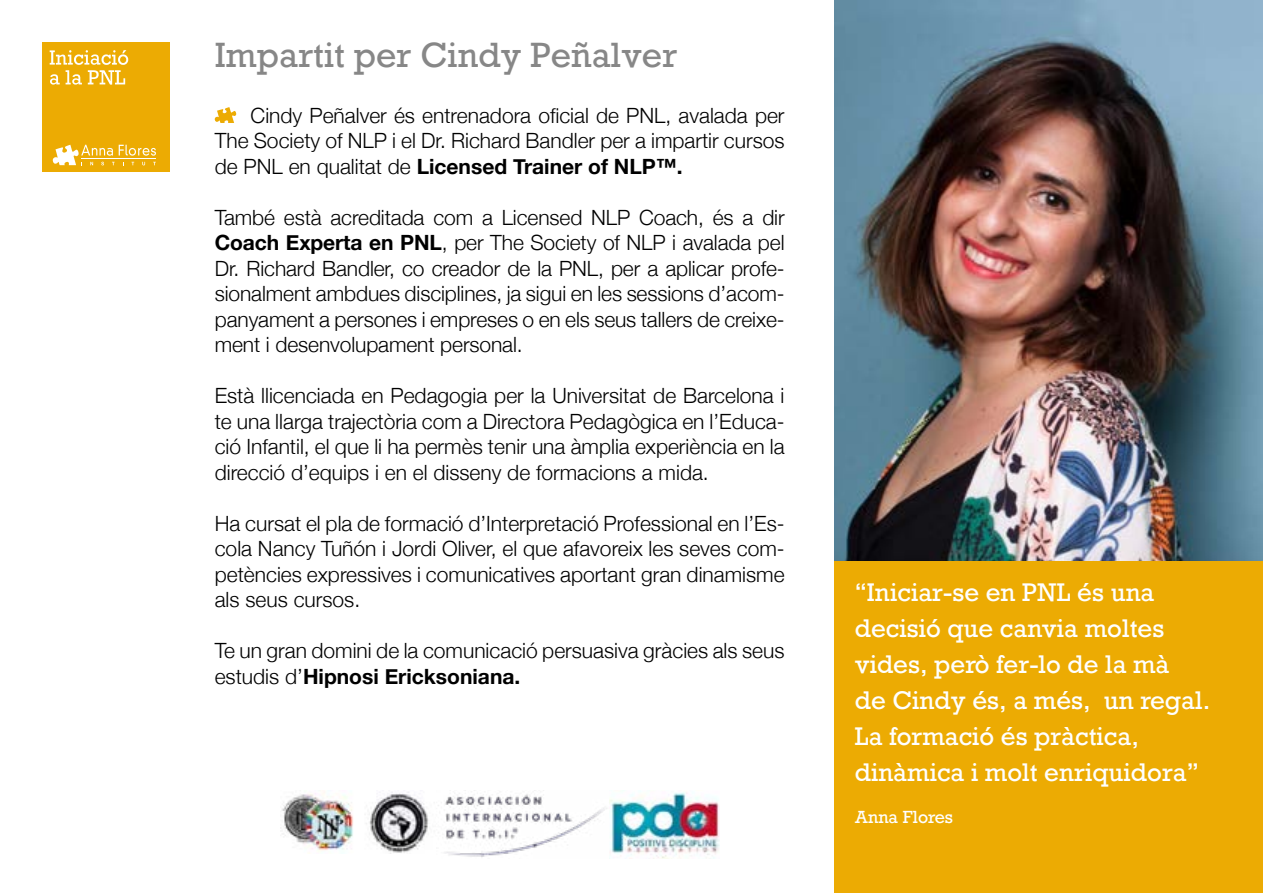
<style>
.page{position:relative;width:1263px;height:893px;background:#fff}
.page>*{position:absolute;margin:0;border:0;box-sizing:border-box;transform-origin:0 0}
.t1{font:33px "Rockwell";color:#878787}
.t2{font:24px/36px "Rockwell";color:#fff}
.t3{font:300 21px/25.5px "Helvetica Neue";color:#000;text-align:justify}
.t4{font:16.5px "Rockwell";color:#fff}
.s1{font-weight:700}
</style>
<div class="page">
<div style="left:834px;top:547px;width:429px;height:346px;background:#ecab03"></div>
<svg style="left:214px;top:107px;width:23px;height:16px"></svg>
<img style="left:834px;top:0;width:429px;height:560px">
<img style="left:282px;top:792px;width:147px;height:62px">
<img style="left:438px;top:790px;width:281px;height:69px">
<div style="left:43px;top:43px;width:127px;height:129px;background:#ecab03"></div>
<svg style="left:50px;top:50px;width:78px;height:35px"></svg>
<svg style="left:52px;top:145px;width:104px;height:20px"></svg>
<hr style="left:81px;top:158px;width:75px;height:1px;background:#fff">
<h1 class="t1" style="left:215px;top:35px;width:464px">Impartit per Cindy Peñalver</h1>
<p class="t3" style="left:215px;top:101px;width:571px;text-indent:36px">Cindy Peñalver és entrenadora oficial de PNL, avalada per The Society of NLP i el Dr. Richard Bandler per a impartir cursos de PNL en qualitat de <span class="s1">Licensed Trainer of NLP™.</span></p>
<p class="t3" style="left:215px;top:203px;width:571px">També està acreditada com a Licensed NLP Coach, és a dir <span class="s1">Coach Experta en PNL</span>, per The Society of NLP i avalada pel Dr. Richard Bandler, co creador de la PNL, per a aplicar profe&shy;sionalment ambdues disciplines, ja sigui en les sessions d’acom&shy;panyament a persones i empreses o en els seus tallers de creixe&shy;ment i desenvolupament personal.</p>
<p class="t3" style="left:215px;top:382px;width:571px">Està llicenciada en Pedagogia per la Universitat de Barcelona i te una llarga trajectòria com a Directora Pedagògica en l’Educa&shy;ció Infantil, el que li ha permès tenir una àmplia experiència en la direcció d’equips i en el disseny de formacions a mida.</p>
<p class="t3" style="left:215px;top:509px;width:571px">Ha cursat el pla de formació d’Interpretació Professional en l’Es&shy;cola Nancy Tuñón i Jordi Oliver, el que afavoreix les seves com&shy;petències expressives i comunicatives aportant gran dinamisme als seus cursos.</p>
<p class="t3" style="left:215px;top:637px;width:571px">Te un gran domini de la comunicació persuasiva gràcies als seus estudis d’<span class="s1">Hipnosi Ericksoniana.</span></p>
<p class="t2" style="left:855px;top:574px;width:357px">“Iniciar-se en PNL és una decisió que canvia moltes vides, però fer-lo de la mà<br>de Cindy és, a més, un regal.<br>La formació és pràctica, dinàmica i molt enriquidora”</p>
<p class="t4" style="left:855px;top:807px;width:100px">Anna Flores</p>
</div>
